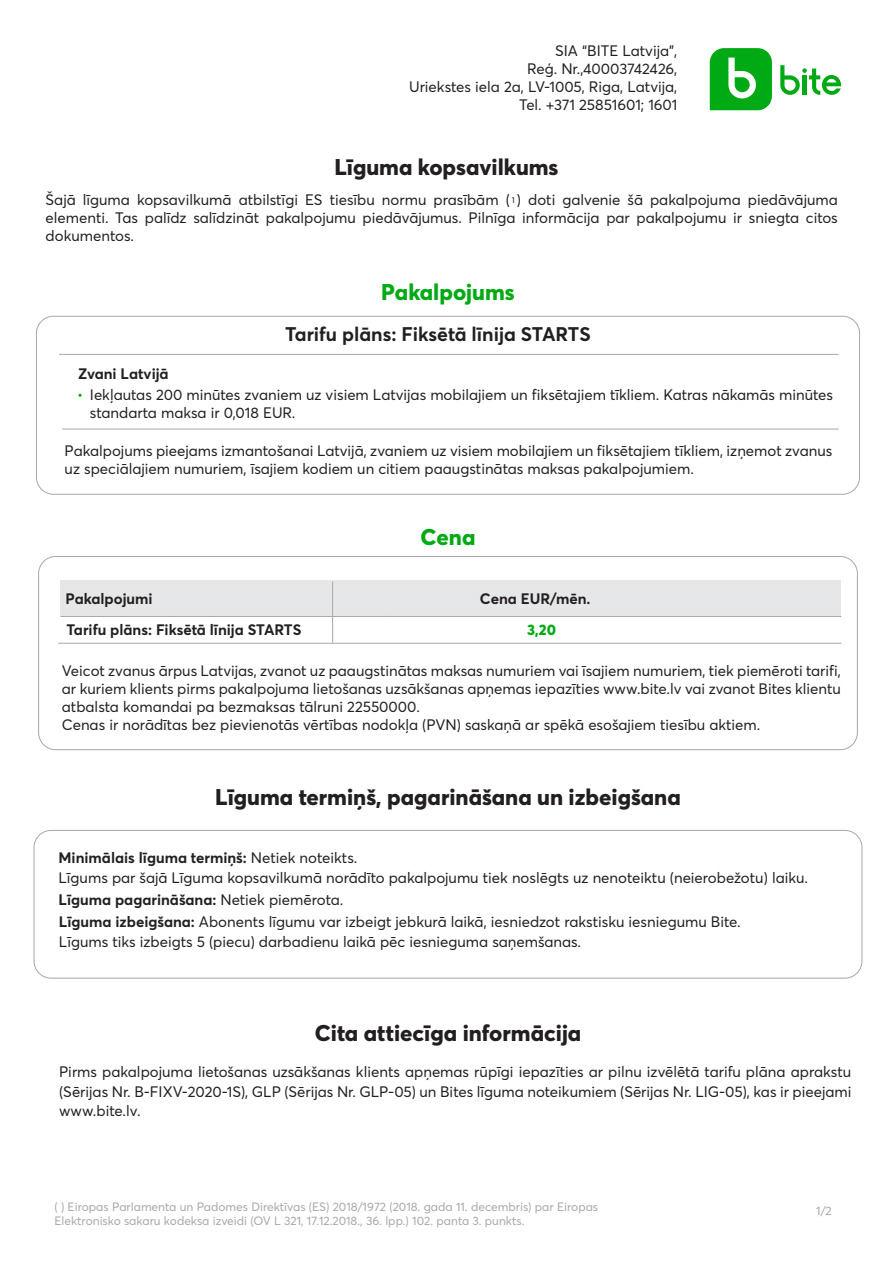
<style>
.page{position:relative;width:893px;height:1263px;background:#fff}
.page>*{position:absolute;margin:0;border:0;box-sizing:border-box;transform-origin:0 0}
.t1{font:800 22.5px "Averta CY";color:#231f20}
.t2{font:800 22.5px "Averta CY";color:#00aa14}
.t3{font:700 19.5px "Averta CY";color:#231f20}
.t4{font:15px/18px "Averta CY";color:#231f20}
.t5{font:700 15px "Averta CY";color:#231f20}
.t6{font:800 15px "Averta CY";color:#00aa14}
.t7{font:12px/14.4px "Averta CY";color:#a6a8ab}
.t8{font:9px "Myriad Pro";color:#231f20}
.s1{color:#00aa14}
.s2{font-weight:400}
.s3{font-weight:700}
</style>
<div class="page">
<div style="left:36px;top:316px;width:824px;height:179px;border:1px solid #a6a8ab;border-radius:17px"></div>
<hr style="left:59px;top:354px;width:780px;height:1px;background:#a6a8ab">
<hr style="left:62px;top:429px;width:777px;height:1px;background:#a6a8ab">
<div style="left:38px;top:556px;width:820px;height:194px;border:1px solid #a6a8ab;border-radius:17px"></div>
<div style="left:61px;top:580px;width:780px;height:35px;background:#e6e7e8"></div>
<hr style="left:61px;top:616px;width:325px;height:1px;background:#a6a8ab">
<hr style="left:386px;top:616px;width:455px;height:1px;background:#a6a8ab">
<hr style="left:332px;top:581px;width:1px;height:62px;background:#a6a8ab">
<hr style="left:58px;top:643px;width:783px;height:1px;background:#a6a8ab">
<svg style="left:780px;top:65px;width:61px;height:30px"></svg>
<div style="left:802px;top:75px;width:5px;height:19px;background:#00aa14"></div>
<svg style="left:710px;top:48px;width:62px;height:62px"></svg>
<div style="left:34px;top:830px;width:828px;height:148px;border:1px solid #a6a8ab;border-radius:17px"></div>
<p class="t4" style="left:409px;top:41px;width:270px;text-align:right">SIA “BITE Latvija”,<br>Reģ. Nr.,40003742426,<br>Uriekstes iela 2a, LV-1005, Riga, Latvija,<br>Tel. +371 25851601; 1601</p>
<h1 class="t1" style="left:334px;top:151px;width:226px">Līguma kopsavilkums</h1>
<p class="t4" style="left:46px;top:190px;width:794px;text-align:justify">Šajā līguma kopsavilkumā atbilstīgi ES tiesību normu prasībām ( ) doti galvenie šā pakalpojuma piedāvājuma elementi. Tas palīdz salīdzināt pakalpojumu piedāvājumus. Pilnīga informācija par pakalpojumu ir sniegta citos dokumentos.</p>
<p class="t8" style="left:511px;top:195px;width:6px">1</p>
<h1 class="t2" style="left:381px;top:276px;width:135px">Pakalpojums</h1>
<h2 class="t3" style="left:285px;top:321px;width:307px">Tarifu plāns: Fiksētā līnija STARTS</h2>
<p class="t5" style="left:78px;top:363px;width:92px">Zvani Latvijā</p>
<p class="t4" style="left:90px;top:385px;width:745px;text-indent:-13px"><span class="s1">•</span> Iekļautas 200 minūtes zvaniem uz visiem Latvijas mobilajiem un fiksētajiem tīkliem. Katras nākamās minūtes standarta maksa ir 0,018 EUR.</p>
<p class="t4" style="left:65px;top:441px;width:769px">Pakalpojums pieejams izmantošanai Latvijā, zvaniem uz visiem mobilajiem un fiksētajiem tīkliem, izņemot zvanus uz speciālajiem numuriem, īsajiem kodiem un citiem paaugstinātas maksas pakalpojumiem.</p>
<h1 class="t2" style="left:420px;top:521px;width:56px">Cena</h1>
<p class="t5" style="left:65px;top:588px;width:89px">Pakalpojumi</p>
<p class="t5" style="left:480px;top:588px;width:112px">Cena EUR/mēn.</p>
<p class="t5" style="left:66px;top:619px;width:237px">Tarifu plāns: Fiksētā līnija STARTS</p>
<p class="t6" style="left:527px;top:619px;width:30px">3,20</p>
<p class="t4" style="left:62px;top:661px;width:781px">Veicot zvanus ārpus Latvijas, zvanot uz paaugstinātas maksas numuriem vai īsajiem numuriem, tiek piemēroti tarifi, ar kuriem klients pirms pakalpojuma lietošanas uzsākšanas apņemas iepazīties www.bite.lv vai zvanot Bites klientu atbalsta komandai pa bezmaksas tālruni 22550000.<br>Cenas ir norādītas bez pievienotās vērtības nodokļa (PVN) saskaņā ar spēkā esošajiem tiesību aktiem.</p>
<h1 class="t1" style="left:215px;top:781px;width:467px">Līguma termiņš, pagarināšana un izbeigšana</h1>
<p class="t5" style="left:59px;top:847px;width:300px">Minimālais līguma termiņš: <span class="s2">Netiek noteikts.</span></p>
<p class="t5" style="left:59px;top:889px;width:286px">Līguma pagarināšana: <span class="s2">Netiek piemērota.</span></p>
<p class="t4" style="left:59px;top:868px;width:751px">Līgums par šajā Līguma kopsavilkumā norādīto pakalpojumu tiek noslēgts uz nenoteiktu (neierobežotu) laiku.</p>
<p class="t4" style="left:59px;top:912px;width:683px;line-height:19.5px"><span class="s3">Līguma izbeigšana:</span> Abonents līgumu var izbeigt jebkurā laikā, iesniedzot rakstisku iesniegumu Bite.<br>Līgums tiks izbeigts 5 (piecu) darbadienu laikā pēc iesnieguma saņemšanas.</p>
<h1 class="t1" style="left:315px;top:1017px;width:268px">Cita attiecīga informācija</h1>
<p class="t4" style="left:59px;top:1061px;width:794px;line-height:19.5px;text-align:justify">Pirms pakalpojuma lietošanas uzsākšanas klients apņemas rūpīgi iepazīties ar pilnu izvēlētā tarifu plāna aprakstu (Sērijas Nr. B-FIXV-2020-1S), GLP (Sērijas Nr. GLP-05) un Bites līguma noteikumiem (Sērijas Nr. LIG-05), kas ir pieejami www.bite.lv.</p>
<p class="t7" style="left:54px;top:1199px;width:545px">( ) Eiropas Parlamenta un Padomes Direktīvas (ES) 2018/1972 (2018. gada 11. decembris) par Eiropas<br>Elektronisko sakaru kodeksa izveidi (OV L 321, 17.12.2018., 36. lpp.) 102. panta 3. punkts.</p>
<p class="t7" style="left:816px;top:1203px;width:17px">1/2</p>
</div>
